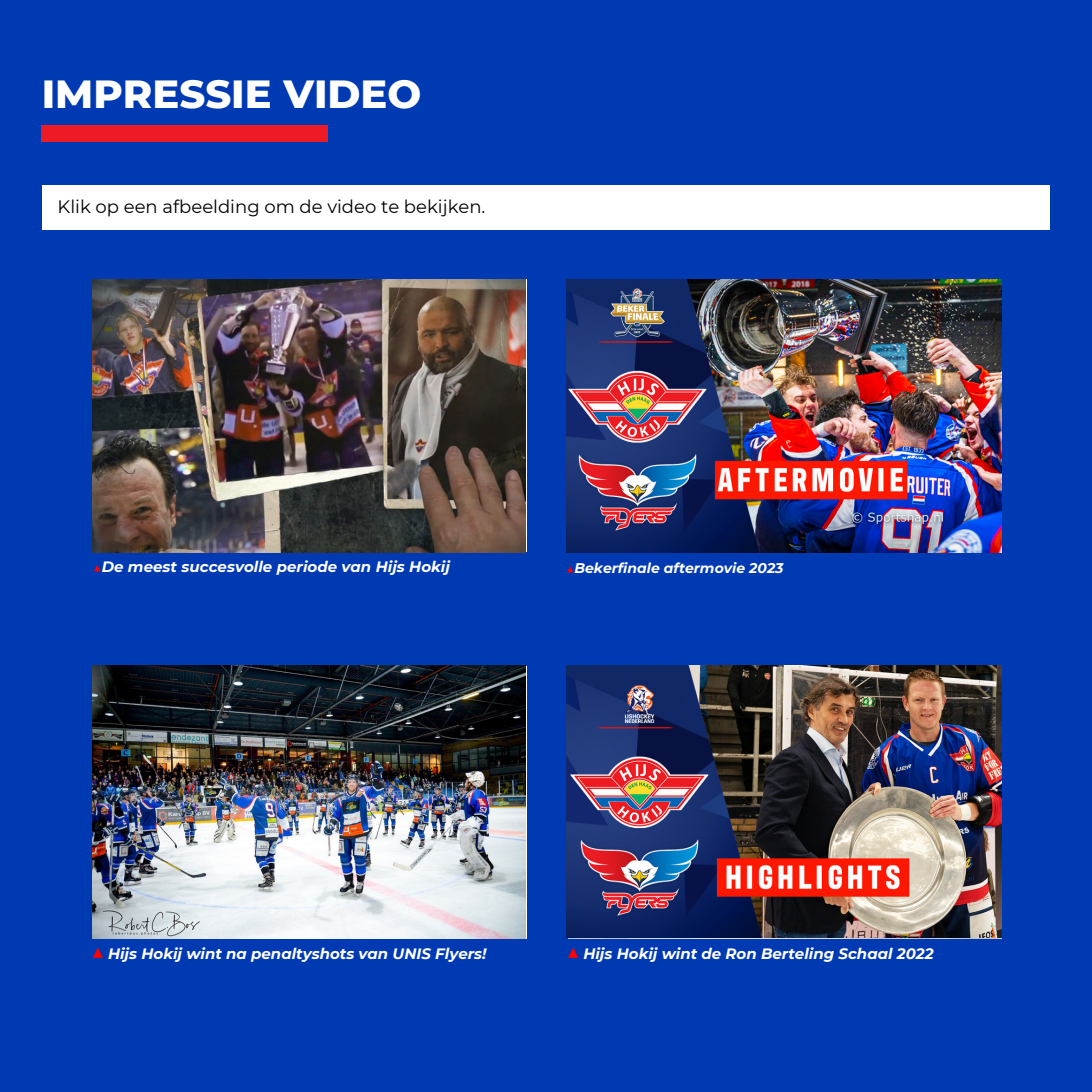
<style>
.page{position:relative;width:1092px;height:1092px;background:#fff}
.page>*{position:absolute;margin:0;border:0;box-sizing:border-box;transform-origin:0 0}
.t1{font:800 40px "Montserrat";color:#fff}
.t2{font:italic 700 24px "Montserrat";color:#f00}
.t3{font:18px "Montserrat";color:#000}
.t4{font:italic 700 15px "Montserrat";color:#fff}
.t5{font:italic 700 14px "Montserrat";color:#fff}
.s1{color:#f00}
</style>
<div class="page">
<div style="left:0;top:0;width:1091px;height:1091px;background:#003ab3"></div>
<div style="left:42px;top:125px;width:285px;height:17px;background:#ed1c24"></div>
<img style="left:93px;top:280px;width:432px;height:272px">
<img style="left:93px;top:666px;width:432px;height:272px">
<img style="left:566px;top:280px;width:434px;height:272px">
<img style="left:566px;top:665px;width:434px;height:272px">
<div style="left:42px;top:185px;width:1007px;height:45px;background:#fff"></div>
<p class="t1" style="left:42px;top:69px;width:381px">IMPRESSIE VIDEO</p>
<p class="t3" style="left:58px;top:196px;width:429px">Klik op een afbeelding om de video te bekijken.</p>
<p class="t4" style="left:93px;top:557px;width:359px"><span class="s1">▲</span>De meest succesvolle periode van Hijs Hokij</p>
<p class="t5" style="left:566px;top:559px;width:219px"><span class="s1">▲</span>Bekerfinale aftermovie 2023</p>
<p class="t4" style="left:108px;top:944px;width:380px">Hijs Hokij wint na penaltyshots van UNIS Flyers!</p>
<p class="t4" style="left:583px;top:944px;width:351px">Hijs Hokij wint de Ron Berteling Schaal 2022</p>
<p class="t2" style="left:91px;top:935px;width:16px">▲</p>
<p class="t2" style="left:566px;top:935px;width:16px">▲</p>
</div>
